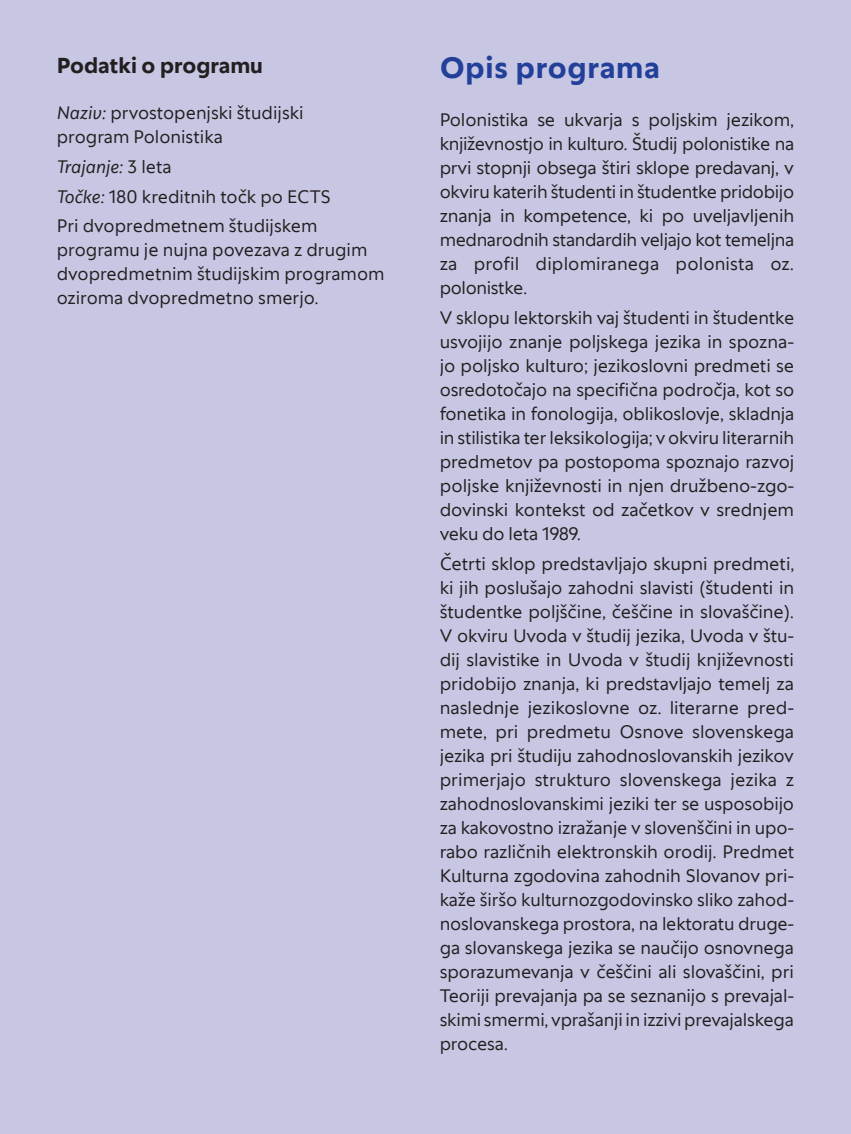
<style>
.page{position:relative;width:851px;height:1134px;background:#fff}
.page>*{position:absolute;margin:0;border:0;box-sizing:border-box;transform-origin:0 0}
.podnaslov{font:700 30px "Univerza Sans";letter-spacing:.025em;color:#223f99}
.mednaslov{font:700 22px "Univerza Sans";color:#231f20}
.tekst{font:18px/24px "Univerza Sans";letter-spacing:-.01em;color:#231f20;text-align:justify}
.tekst_leva{font:18px/24px "Univerza Sans";color:#231f20}
.tekst_leva-2{font:italic 18px "Univerza Sans";color:#231f20}
.s1{font-style:italic}
.s2{font-style:normal}
</style>
<div class="page">
<div style="left:0;top:0;width:850px;height:1134px;background:#c7c7e3"></div>
<hr style="left:850px;top:0;width:1px;height:1134px;background:#c7c7e3">
<p class="mednaslov" style="left:57px;top:48px;width:208px">Podatki o programu</p>
<p class="podnaslov" style="left:439px;top:45px;width:221px">Opis programa</p>
<p class="tekst_leva" style="left:57px;top:100px;width:248px"><span class="s1">Naziv:</span> prvostopenjski študijski program Polonistika</p>
<p class="tekst_leva-2" style="left:57px;top:153px;width:116px">Trajanje: <span class="s2">3 leta</span></p>
<p class="tekst_leva" style="left:57px;top:183px;width:275px"><span class="s1">Točke:</span> 180 kreditnih točk po ECTS</p>
<p class="tekst_leva" style="left:57px;top:213px;width:329px">Pri dvopredmetnem študijskem programu je nujna povezava z drugim dvopredmetnim študijskim programom oziroma dvopredmetno smerjo.</p>
<p class="tekst" style="left:439px;top:107px;width:356px">Polonistika se ukvarja s poljskim jezikom, književnostjo in kulturo. Študij polonistike na prvi stopnji obsega štiri sklope predavanj, v okviru katerih študenti in študentke pridobijo znanja in kompetence, ki po uveljavljenih mednarodnih standardih veljajo kot temeljna za profil diplomiranega polonista oz. polonistke.</p>
<p class="tekst" style="left:439px;top:305px;width:356px">V sklopu lektorskih vaj študenti in študentke usvojijo znanje poljskega jezika in spozna&shy;jo poljsko kulturo; jezikoslovni predmeti se osredotočajo na specifična področja, kot so fonetika in fonologija, oblikoslovje, skladnja in stilistika ter leksikologija; v okviru literarnih predmetov pa postopoma spoznajo razvoj poljske književnosti in njen družbeno-zgo&shy;dovinski kontekst od začetkov v srednjem veku do leta 1989.</p>
<p class="tekst" style="left:439px;top:551px;width:356px">Četrti sklop predstavljajo skupni predmeti, ki jih poslušajo zahodni slavisti (študenti in študentke poljščine, češčine in slovaščine).<br>V okviru Uvoda v študij jezika, Uvoda v štu&shy;dij slavistike in Uvoda v študij književnosti pridobijo znanja, ki predstavljajo temelj za naslednje jezikoslovne oz. literarne pred&shy;mete, pri predmetu Osnove slovenskega jezika pri študiju zahodnoslovanskih jezikov primerjajo strukturo slovenskega jezika z zahodnoslovanskimi jeziki ter se usposobijo za kakovostno izražanje v slovenščini in upo&shy;rabo različnih elektronskih orodij. Predmet Kulturna zgodovina zahodnih Slovanov pri&shy;kaže širšo kulturnozgodovinsko sliko zahod&shy;noslovanskega prostora, na lektoratu druge&shy;ga slovanskega jezika se naučijo osnovnega sporazumevanja v češčini ali slovaščini, pri Teoriji prevajanja pa se seznanijo s prevajal&shy;skimi smermi, vprašanji in izzivi prevajalskega procesa.</p>
</div>
